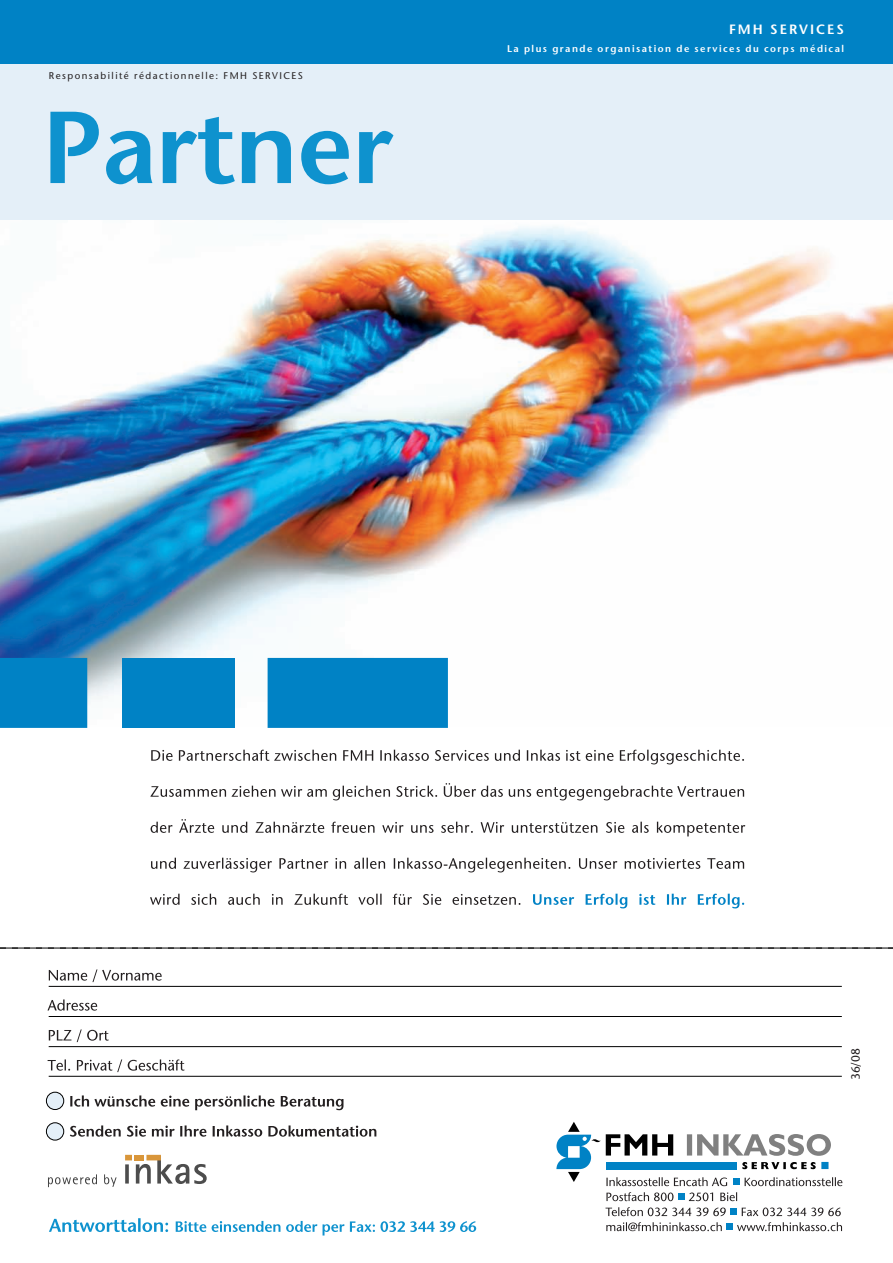
<style>
.page{position:relative;width:893px;height:1263px;background:#fff}
.page>*{position:absolute;margin:0;border:0;box-sizing:border-box;transform-origin:0 0}
.t1{font:600 13.5px "Stone Sans";letter-spacing:.15em;color:#fff}
.t2{font:12px "Stone Sans";color:#231f20}
.t3{font:600 9.75px "Stone Sans";letter-spacing:.15em;color:#fff}
.t4{font:9.75px "Stone Sans";letter-spacing:.15em;color:#231f20}
</style>
<div class="page">
<img style="left:0;top:226px;width:893px;height:432px">
<svg style="left:556px;top:1122px;width:286px;height:109px"></svg>
<div style="left:0;top:54px;width:893px;height:166px;background:#e4eff8"></div>
<img style="left:49px;top:112px;width:344px;height:1120px">
<svg style="left:62px;top:1218px;width:414px;height:17px"></svg>
<svg style="left:0;top:658px;width:448px;height:70px;background:#2e97cd"></svg>
<div style="left:122px;top:658px;width:113px;height:70px;background:#0082c5"></div>
<svg style="left:125px;top:1155px;width:82px;height:29px"></svg>
<div style="left:135px;top:1155px;width:9px;height:5px;background:#d9963a"></div>
<svg style="left:48px;top:1174px;width:69px;height:13px"></svg>
<svg style="left:150px;top:750px;width:595px;height:158px"></svg>
<svg style="left:47px;top:969px;width:329px;height:168px"></svg>
<svg style="left:0;top:948px;width:893px;height:1px"></svg>
<hr style="left:49px;top:986px;width:793px;height:1px;background:#000">
<hr style="left:49px;top:1016px;width:793px;height:1px;background:#000">
<hr style="left:49px;top:1046px;width:793px;height:1px;background:#000">
<hr style="left:49px;top:1076px;width:793px;height:1px;background:#000">
<div style="left:46px;top:1092px;width:18px;height:17px;background:#e4eff8;border-radius:50%"></div>
<div style="left:46px;top:1092px;width:18px;height:18px;border:1px solid #000;border-radius:50%"></div>
<div style="left:46px;top:1123px;width:18px;height:17px;background:#e4eff8;border-radius:50%"></div>
<div style="left:46px;top:1122px;width:18px;height:18px;border:1px solid #000;border-radius:50%"></div>
<div style="left:0;top:0;width:893px;height:64px;background:#0082c5"></div>
<p class="t4" style="left:49px;top:72px;width:256px">Responsabilité rédactionnelle: FMH SERVICES</p>
<h1 class="t1" style="left:729px;top:24px;width:117px">FMH SERVICES</h1>
<p class="t3" style="left:507px;top:45px;width:338px">La plus grande organisation de services du corps médical</p>
<p class="t2" style="left:851px;top:1080px;width:34px;rotate:-90deg">36/08</p>
</div>
